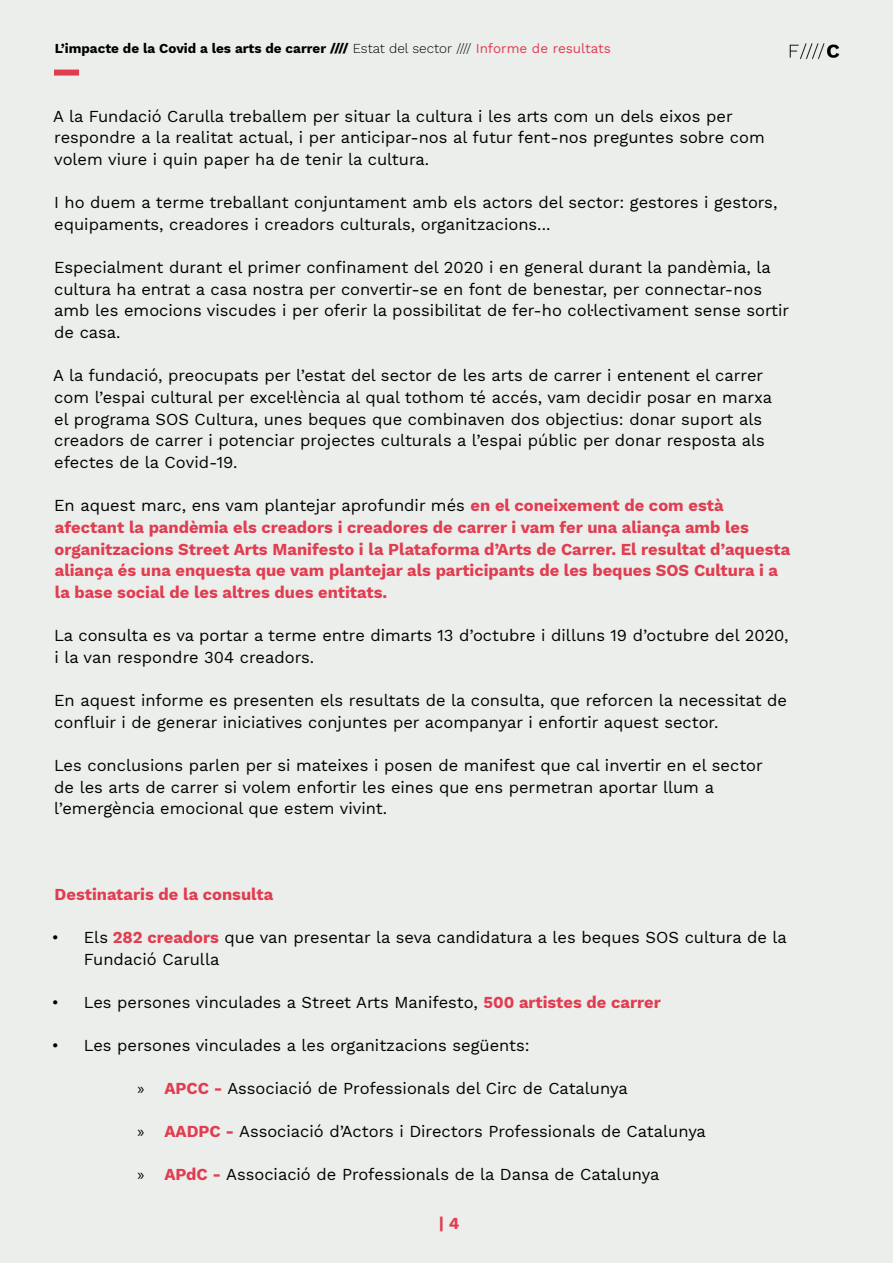
<style>
.page{position:relative;width:893px;height:1263px;background:#ebeeeb}
.page>*{position:absolute;margin:0;border:0;box-sizing:border-box;transform-origin:0 0}
.PRÀGRAF-BASE{font:16.5px/21.8px "Work Sans";color:#000}
.PRÀGRAF-BASE-2{font:700 16.5px/21.8px "Work Sans";color:#e13d51}
.t1{font:700 13.5px "Work Sans";color:#000}
.s1{font-weight:300}
.s2{font-weight:400;color:#e13d51}
.s3{font-weight:400;color:#000}
.s4{font-weight:700;color:#e13d51}
.s5{font-family:"Myriad Pro"}
</style>
<div class="page">
<div style="left:54px;top:70px;width:25px;height:6px;background:#e13d51"></div>
<img style="left:789px;top:43px;width:51px;height:17px">
<p class="t1" style="left:55px;top:38px;width:558px">L’impacte de la Covid a les arts de carrer //// <span class="s1">Estat del sector ////</span> <span class="s2">Informe de resultats</span></p>
<p class="PRÀGRAF-BASE" style="left:53px;top:104px;width:713px">A la Fundació Carulla treballem per situar la cultura i les arts com un dels eixos per respondre a la realitat actual, i per anticipar-nos al futur fent-nos preguntes sobre com volem viure i quin paper ha de tenir la cultura.</p>
<p class="PRÀGRAF-BASE" style="left:54px;top:191px;width:725px">I ho duem a terme treballant conjuntament amb els actors del sector: gestores i gestors, equipaments, creadores i creadors culturals, organitzacions...</p>
<p class="PRÀGRAF-BASE" style="left:54px;top:256px;width:737px">Especialment durant el primer confinament del 2020 i en general durant la pandèmia, la cultura ha entrat a casa nostra per convertir-se en font de benestar, per connectar-nos amb les emocions viscudes i per oferir la possibilitat de fer-ho col·lectivament sense sortir de casa.</p>
<p class="PRÀGRAF-BASE" style="left:53px;top:364px;width:720px">A la fundació, preocupats per l’estat del sector de les arts de carrer i entenent el carrer com l’espai cultural per excel·lència al qual tothom té accés, vam decidir posar en marxa el programa SOS Cultura, unes beques que combinaven dos objectius: donar suport als creadors de carrer i potenciar projectes culturals a l’espai públic per donar resposta als efectes de la Covid-19.</p>
<p class="PRÀGRAF-BASE-2" style="left:54px;top:494px;width:738px"><span class="s3">En aquest marc, ens vam plantejar aprofundir més</span> en el coneixement de com està afectant la pandèmia els creadors i creadores de carrer i vam fer una aliança amb les organitzacions Street Arts Manifesto i la Plataforma d’Arts de Carrer. El resultat d’aquesta aliança és una enquesta que vam plantejar als participants de les beques SOS Cultura i a la base social de les altres dues entitats.</p>
<p class="PRÀGRAF-BASE" style="left:54px;top:624px;width:736px">La consulta es va portar a terme entre dimarts 13 d’octubre i dilluns 19 d’octubre del 2020, i la van respondre 304 creadors.</p>
<p class="PRÀGRAF-BASE" style="left:54px;top:689px;width:735px">En aquest informe es presenten els resultats de la consulta, que reforcen la necessitat de confluir i de generar iniciatives conjuntes per acompanyar i enfortir aquest sector.</p>
<p class="PRÀGRAF-BASE" style="left:54px;top:753px;width:710px">Les conclusions parlen per si mateixes i posen de manifest que cal invertir en el sector de les arts de carrer si volem enfortir les eines que ens permetran aportar llum a l’emergència emocional que estem vivint.</p>
<p class="PRÀGRAF-BASE-2" style="left:55px;top:883px;width:220px">Destinataris de la consulta</p>
<p class="PRÀGRAF-BASE" style="left:84px;top:926px;width:705px;text-indent:-32px">• Els <span class="s4">282 creadors</span> que van presentar la seva candidatura a les beques SOS cultura de la<br>Fundació Carulla</p>
<p class="PRÀGRAF-BASE" style="left:52px;top:991px;width:611px">• Les persones vinculades a Street Arts Manifesto, <span class="s4">500 artistes de carrer</span></p>
<p class="PRÀGRAF-BASE" style="left:52px;top:1034px;width:479px">• Les persones vinculades a les organitzacions següents:</p>
<p class="PRÀGRAF-BASE" style="left:137px;top:1077px;width:492px"><span class="s5">»</span> <span class="s4">APCC -</span> Associació de Professionals del Circ de Catalunya</p>
<p class="PRÀGRAF-BASE" style="left:137px;top:1120px;width:570px"><span class="s5">»</span> <span class="s4">AADPC -</span> Associació d’Actors i Directors Professionals de Catalunya</p>
<p class="PRÀGRAF-BASE" style="left:137px;top:1163px;width:523px"><span class="s5">»</span> <span class="s4">APdC -</span> Associació de Professionals de la Dansa de Catalunya</p>
<p class="PRÀGRAF-BASE-2" style="left:439px;top:1212px;width:22px">| 4</p>
</div>
